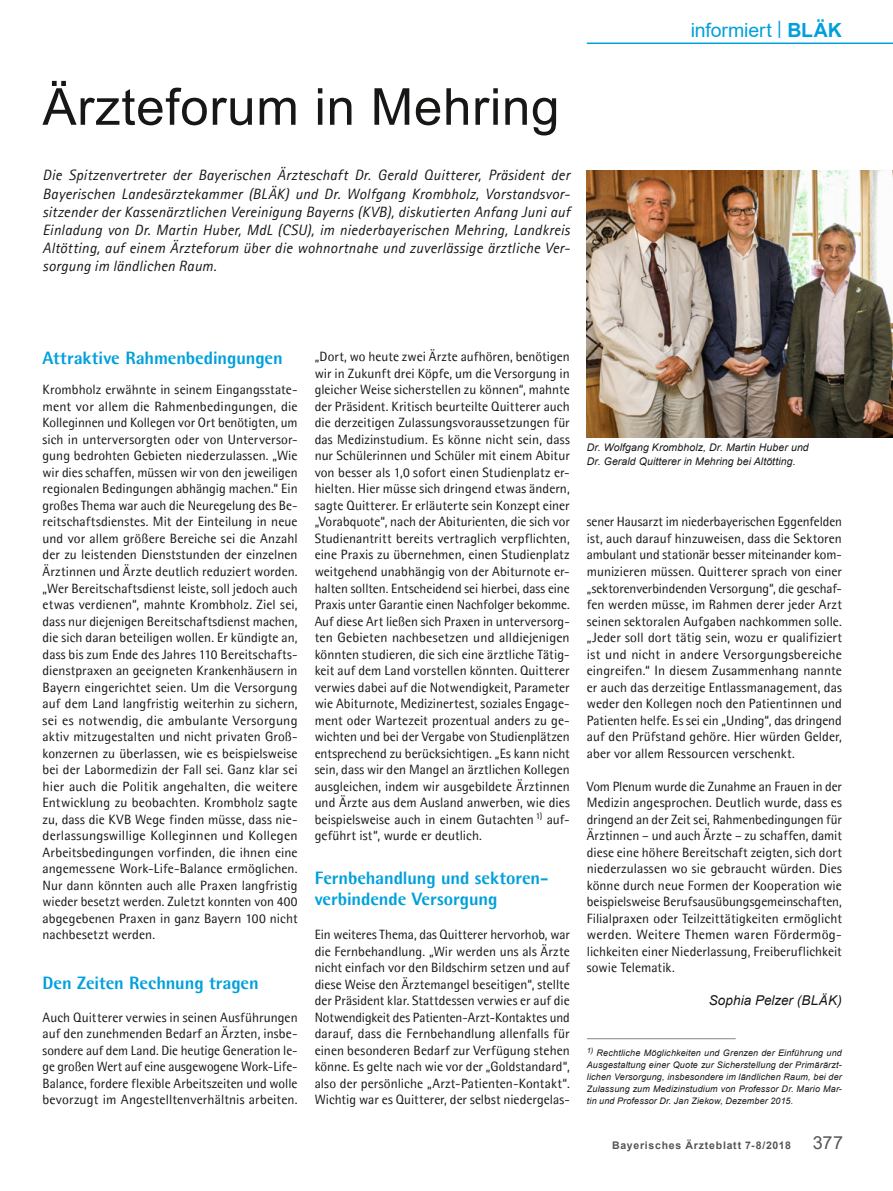
<style>
.page{position:relative;width:893px;height:1191px;background:#fff}
.page>*{position:absolute;margin:0;border:0;box-sizing:border-box;transform-origin:0 0}
.Headline{font:51px "Arial";letter-spacing:.015em;color:#181716}
.t1{font:19.5px "Arial";letter-spacing:-.005em;color:#00a0dc}
.Zwischen-ÜS{font:800 18px/21px "Agfa Rotis Semisans";letter-spacing:-.005em;color:#00a0dc}
.Vorspann{font:italic 15px/18px "Agfa Rotis Sans Serif";letter-spacing:.01em;color:#181716;text-align:justify}
.Grundtext{font:13.5px/16.5px "Agfa Rotis Semisans";letter-spacing:.005em;color:#181716;text-align:justify}
.Verfasser{font:italic 13.5px "Arial";letter-spacing:.005em;color:#181716}
.BU{font:italic 10.5px/13.5px "Arial";letter-spacing:.01em;color:#181716}
.t2{font:700 10.5px "Arial";letter-spacing:.07em;color:#565655}
.Bildnachweis{font:italic 9px/12px "Arial";letter-spacing:.02em;color:#181716;text-align:justify}
.s1{font-weight:700}
.s2{font-weight:400;font-size:18px}
</style>
<div class="page">
<hr style="left:587px;top:43px;width:306px;height:1px;background:#00a0dc">
<img style="left:587px;top:170px;width:306px;height:267px">
<hr style="left:587px;top:1038px;width:149px;height:1px;background:#868585">
<p class="Headline" style="left:43px;top:72px;width:518px">Ärzteforum in Mehring</p>
<p class="Vorspann" style="left:43px;top:167px;width:529px">Die Spitzenvertreter der Bayerischen Ärzteschaft Dr. Gerald Quitterer, Präsident der Bayerischen Landesärztekammer (BLÄK) und Dr. Wolfgang Krombholz, Vorstandsvor&shy;sitzender der Kassenärztlichen Vereinigung Bayerns (KVB), diskutierten Anfang Juni auf Einladung von Dr. Martin Huber, MdL (CSU), im niederbayerischen Mehring, Landkreis Altötting, auf einem Ärzteforum über die wohnortnahe und zuverlässige ärztliche Ver&shy;sorgung im ländlichen Raum.</p>
<h2 class="t1" style="left:691px;top:16px;width:153px">informiert <sup>|</sup> <span class="s1">BLÄK</span></h2>
<p class="Zwischen-ÜS" style="left:43px;top:347px;width:242px">Attraktive Rahmenbedingungen</p>
<p class="Grundtext" style="left:43px;top:381px;width:257px">Krombholz erwähnte in seinem Eingangsstate&shy;ment vor allem die Rahmenbedingungen, die Kolleginnen und Kollegen vor Ort benötigten, um sich in unterversorgten oder von Unterversor&shy;gung bedrohten Gebieten niederzulassen. „Wie wir dies schaffen, müssen wir von den jeweiligen regionalen Bedingungen abhängig machen.“ Ein großes Thema war auch die Neuregelung des Be&shy;reitschaftsdienstes. Mit der Einteilung in neue und vor allem größere Bereiche sei die Anzahl der zu leistenden Dienststunden der einzelnen Ärztinnen und Ärzte deutlich reduziert worden. „Wer Bereitschaftsdienst leiste, soll jedoch auch etwas verdienen“, mahnte Krombholz. Ziel sei, dass nur diejenigen Bereitschaftsdienst machen, die sich daran beteiligen wollen. Er kündigte an, dass bis zum Ende des Jahres 110 Bereitschafts&shy;dienstpraxen an geeigneten Krankenhäusern in Bayern eingerichtet seien. Um die Versorgung auf dem Land langfristig weiterhin zu sichern, sei es notwendig, die ambulante Versorgung aktiv mitzugestalten und nicht privaten Groß&shy;konzernen zu überlassen, wie es beispielsweise bei der Labormedizin der Fall sei. Ganz klar sei hier auch die Politik angehalten, die weitere Entwicklung zu beobachten. Krombholz sagte zu, dass die KVB Wege finden müsse, dass nie&shy;derlassungswillige Kolleginnen und Kollegen Arbeitsbedingungen vorfinden, die ihnen eine angemessene Work-Life-Balance ermöglichen.<br>Nur dann könnten auch alle Praxen langfristig wieder besetzt werden. Zuletzt konnten von 400 abgegebenen Praxen in ganz Bayern 100 nicht nachbesetzt werden.</p>
<p class="Zwischen-ÜS" style="left:43px;top:971px;width:218px">Den Zeiten Rechnung tragen</p>
<p class="Grundtext" style="left:43px;top:1008px;width:257px">Auch Quitterer verwies in seinen Ausführungen auf den zunehmenden Bedarf an Ärzten, insbe&shy;sondere auf dem Land. Die heutige Generation le&shy;ge großen Wert auf eine ausgewogene Work-Life-Balance, fordere flexible Arbeitszeiten und wolle bevorzugt im Angestelltenverhältnis arbeiten.</p>
<p class="Grundtext" style="left:315px;top:348px;width:257px">„Dort, wo heute zwei Ärzte aufhören, benötigen wir in Zukunft drei Köpfe, um die Versorgung in gleicher Weise sicherstellen zu können“, mahnte der Präsident. Kritisch beurteilte Quitterer auch die derzeitigen Zulassungsvoraussetzungen für das Medizinstudium. Es könne nicht sein, dass nur Schülerinnen und Schüler mit einem Abitur von besser als 1,0 sofort einen Studienplatz er&shy;hielten. Hier müsse sich dringend etwas ändern, sagte Quitterer. Er erläuterte sein Konzept einer „Vorabquote“, nach der Abiturienten, die sich vor Studienantritt bereits vertraglich verpflichten, eine Praxis zu übernehmen, einen Studienplatz weitgehend unabhängig von der Abiturnote er&shy;halten sollten. Entscheidend sei hierbei, dass eine Praxis unter Garantie einen Nachfolger bekomme.<br>Auf diese Art ließen sich Praxen in unterversorg&shy;ten Gebieten nachbesetzen und alldiejenigen könnten studieren, die sich eine ärztliche Tätig&shy;keit auf dem Land vorstellen könnten. Quitterer verwies dabei auf die Notwendigkeit, Parameter wie Abiturnote, Medizinertest, soziales Engage&shy;ment oder Wartezeit prozentual anders zu ge&shy;wichten und bei der Vergabe von Studienplätzen entsprechend zu berücksichtigen. „Es kann nicht sein, dass wir den Mangel an ärztlichen Kollegen ausgleichen, indem wir ausgebildete Ärztinnen und Ärzte aus dem Ausland anwerben, wie dies beispielsweise auch in einem Gutachten <sup>1)</sup> auf&shy;geführt ist“, wurde er deutlich.</p>
<p class="Zwischen-ÜS" style="left:315px;top:866px;width:235px">Fernbehandlung und sektoren&shy;verbindende Versorgung</p>
<p class="Grundtext" style="left:315px;top:926px;width:257px">Ein weiteres Thema, das Quitterer hervorhob, war die Fernbehandlung. „Wir werden uns als Ärzte nicht einfach vor den Bildschirm setzen und auf diese Weise den Ärztemangel beseitigen“, stellte der Präsident klar. Stattdessen verwies er auf die Notwendigkeit des Patienten-Arzt-Kontaktes und darauf, dass die Fernbehandlung allenfalls für einen besonderen Bedarf zur Verfügung stehen könne. Es gelte nach wie vor der „Goldstandard“, also der persönliche „Arzt-Patienten-Kontakt“.<br>Wichtig war es Quitterer, der selbst niedergelas-</p>
<p class="BU" style="left:587px;top:441px;width:223px">Dr. Wolfgang Krombholz, Dr. Martin Huber und<br>Dr. Gerald Quitterer in Mehring bei Altötting.</p>
<p class="Grundtext" style="left:587px;top:513px;width:257px">sener Hausarzt im niederbayerischen Eggenfelden ist, auch darauf hinzuweisen, dass die Sektoren ambulant und stationär besser miteinander kom&shy;munizieren müssen. Quitterer sprach von einer „sektorenverbindenden Versorgung“, die geschaf&shy;fen werden müsse, im Rahmen derer jeder Arzt seinen sektoralen Aufgaben nachkommen solle. „Jeder soll dort tätig sein, wozu er qualifiziert ist und nicht in andere Versorgungsbereiche eingreifen.“ In diesem Zusammenhang nannte er auch das derzeitige Entlassmanagement, das weder den Kollegen noch den Patientinnen und Patienten helfe. Es sei ein „Unding“, das dringend auf den Prüfstand gehöre. Hier würden Gelder, aber vor allem Ressourcen verschenkt.</p>
<p class="Grundtext" style="left:587px;top:777px;width:257px">Vom Plenum wurde die Zunahme an Frauen in der Medizin angesprochen. Deutlich wurde, dass es dringend an der Zeit sei, Rahmenbedingungen für Ärztinnen – und auch Ärzte – zu schaffen, damit diese eine höhere Bereitschaft zeigten, sich dort niederzulassen wo sie gebraucht würden. Dies könne durch neue Formen der Kooperation wie beispielsweise Berufsausübungsgemeinschaften, Filialpraxen oder Teilzeittätigkeiten ermöglicht werden. Weitere Themen waren Fördermög&shy;lichkeiten einer Niederlassung, Freiberuflichkeit sowie Telematik.</p>
<p class="Verfasser" style="left:709px;top:991px;width:135px">Sophia Pelzer (BLÄK)</p>
<p class="Bildnachweis" style="left:587px;top:1047px;width:257px"><sup>1)</sup> Rechtliche Möglichkeiten und Grenzen der Einführung und Ausgestaltung einer Quote zur Sicherstellung der Primärärzt&shy;lichen Versorgung, insbesondere im ländlichen Raum, bei der Zulassung zum Medizinstudium von Professor Dr. Mario Mar&shy;tin und Professor Dr. Jan Ziekow, Dezember 2015.</p>
<p class="t2" style="left:612px;top:1137px;width:232px">Bayerisches Ärzteblatt 7-8/2018 <span class="s2">377</span></p>
</div>
